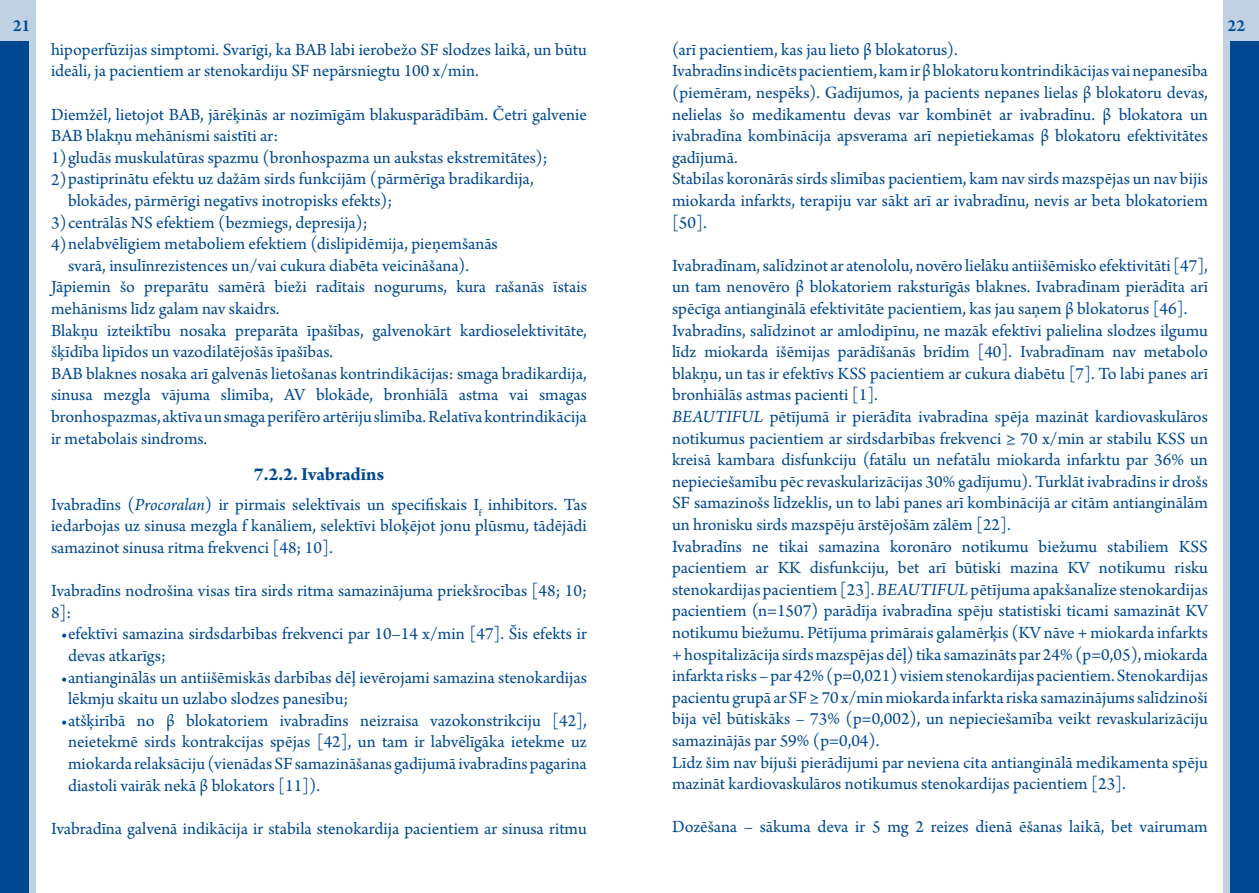
<style>
.page{position:relative;width:1259px;height:893px;background:#fff}
.page>*{position:absolute;margin:0;border:0;box-sizing:border-box;transform-origin:0 0}
.t1{font:700 19.5px "Arno Pro";letter-spacing:-.005em;color:#004990}
.t2{font:18px/21.6px "Arno Pro";color:#004990}
.t3{font:600 18px "Arno Pro";color:#004990}
.s1{font-style:italic}
</style>
<div class="page">
<div style="left:0;top:0;width:35px;height:893px;background:#bfd1e3"></div>
<div style="left:1224px;top:0;width:35px;height:893px;background:#bfd1e3"></div>
<div style="left:0;top:41px;width:29px;height:852px;background:#004990"></div>
<div style="left:1230px;top:41px;width:29px;height:852px;background:#004990"></div>
<p class="t3" style="left:13px;top:16px;width:19px">21</p>
<p class="t3" style="left:1227px;top:16px;width:19px">22</p>
<p class="t2" style="left:51px;top:39px;width:537px">hipoperfūzijas simptomi. Svarīgi, ka BAB labi ierobežo SF slodzes laikā, un būtu ideāli, ja pacientiem ar stenokardiju SF nepārsniegtu 100 x/min.</p>
<p class="t2" style="left:51px;top:104px;width:537px">Diemžēl, lietojot BAB, jārēķinās ar nozīmīgām blakusparādībām. Četri galvenie</p>
<p class="t2" style="left:51px;top:126px;width:229px">BAB blakņu mehānismi saistīti ar:</p>
<p class="t2" style="left:51px;top:147px;width:498px">1)gludās muskulatūras spazmu (bronhospazma un aukstas ekstremitātes);</p>
<p class="t2" style="left:51px;top:169px;width:484px">2)pastiprinātu efektu uz dažām sirds funkcijām (pārmērīga bradikardija,</p>
<p class="t2" style="left:68px;top:191px;width:326px">blokādes, pārmērīgi negatīvs inotropisks efekts);</p>
<p class="t2" style="left:51px;top:212px;width:318px">3)centrālās NS efektiem (bezmiegs, depresija);</p>
<p class="t2" style="left:51px;top:234px;width:448px">4)nelabvēlīgiem metaboliem efektiem (dislipidēmija, pieņemšanās</p>
<p class="t2" style="left:68px;top:255px;width:403px">svarā, insulīnrezistences un/vai cukura diabēta veicināšana).</p>
<p class="t2" style="left:51px;top:277px;width:537px">Jāpiemin šo preparātu samērā bieži radītais nogurums, kura rašanās īstais</p>
<p class="t2" style="left:51px;top:299px;width:230px">mehānisms līdz galam nav skaidrs.</p>
<p class="t2" style="left:51px;top:320px;width:537px">Blakņu izteiktību nosaka preparāta īpašības, galvenokārt kardioselektivitāte,</p>
<p class="t2" style="left:51px;top:342px;width:284px">šķīdība lipīdos un vazodilatējošās īpašības.</p>
<p class="t2" style="left:51px;top:363px;width:537px">BAB blaknes nosaka arī galvenās lietošanas kontrindikācijas: smaga bradikardija,</p>
<p class="t2" style="left:51px;top:385px;width:537px">sinusa mezgla vājuma slimība, AV blokāde, bronhiālā astma vai smagas</p>
<p class="t2" style="left:51px;top:407px;width:537px">bronhospazmas, aktīva un smaga perifēro artēriju slimība. Relatīva kontrindikācija</p>
<p class="t2" style="left:51px;top:428px;width:158px">ir metabolais sindroms.</p>
<p class="t1" style="left:254px;top:463px;width:132px">7.2.2. Ivabradīns</p>
<p class="t2" style="left:51px;top:495px;width:537px;text-align:justify">Ivabradīns (<span class="s1">Procoralan</span>) ir pirmais selektīvais un specifiskais I<sub>f</sub> inhibitors. Tas iedarbojas uz sinusa mezgla f kanāliem, selektīvi bloķējot jonu plūsmu, tādējādi samazinot sinusa ritma frekvenci [48; 10].</p>
<p class="t2" style="left:51px;top:581px;width:537px">Ivabradīns nodrošina visas tīra sirds ritma samazinājuma priekšrocības [48; 10;<br>8]:</p>
<p class="t2" style="left:68px;top:624px;width:520px;text-indent:-7px">•efektīvi samazina sirdsdarbības frekvenci par 10–14 x/min [47]. Šis efekts ir devas atkarīgs;</p>
<p class="t2" style="left:68px;top:667px;width:520px;text-indent:-7px">•antianginālās un antiišēmiskās darbības dēļ ievērojami samazina stenokardijas lēkmju skaitu un uzlabo slodzes panesību;</p>
<p class="t2" style="left:68px;top:711px;width:520px;text-align:justify;text-indent:-7px">•atšķirībā no β blokatoriem ivabradīns neizraisa vazokonstrikciju [42], neietekmē sirds kontrakcijas spējas [42], un tam ir labvēlīgāka ietekme uz miokarda relaksāciju (vienādas SF samazināšanas gadījumā ivabradīns pagarina diastoli vairāk nekā β blokators [11]).</p>
<p class="t2" style="left:51px;top:819px;width:537px">Ivabradīna galvenā indikācija ir stabila stenokardija pacientiem ar sinusa ritmu</p>
<p class="t2" style="left:672px;top:39px;width:537px">(arī pacientiem, kas jau lieto β blokatorus).<br>Ivabradīns indicēts pacientiem, kam ir β blokatoru kontrindikācijas vai nepanesība (piemēram, nespēks). Gadījumos, ja pacients nepanes lielas β blokatoru devas, nelielas šo medikamentu devas var kombinēt ar ivabradīnu. β blokatora un ivabradīna kombinācija apsverama arī nepietiekamas β blokatoru efektivitātes gadījumā.<br>Stabilas koronārās sirds slimības pacientiem, kam nav sirds mazspējas un nav bijis miokarda infarkts, terapiju var sākt arī ar ivabradīnu, nevis ar beta blokatoriem [50].</p>
<p class="t2" style="left:672px;top:255px;width:537px">Ivabradīnam, salīdzinot ar atenololu, novēro lielāku antiišēmisko efektivitāti [47], un tam nenovēro β blokatoriem raksturīgās blaknes. Ivabradīnam pierādīta arī spēcīga antianginālā efektivitāte pacientiem, kas jau saņem β blokatorus [46].<br>Ivabradīns, salīdzinot ar amlodipīnu, ne mazāk efektīvi palielina slodzes ilgumu līdz miokarda išēmijas parādīšanās brīdim [40]. Ivabradīnam nav metabolo blakņu, un tas ir efektīvs KSS pacientiem ar cukura diabētu [7]. To labi panes arī bronhiālās astmas pacienti [1].<br><span class="s1">BEAUTIFUL</span> pētījumā ir pierādīta ivabradīna spēja mazināt kardiovaskulāros notikumus pacientiem ar sirdsdarbības frekvenci ≥ 70 x/min ar stabilu KSS un kreisā kambara disfunkciju (fatālu un nefatālu miokarda infarktu par 36% un nepieciešamību pēc revaskularizācijas 30% gadījumu). Turklāt ivabradīns ir drošs SF samazinošs līdzeklis, un to labi panes arī kombinācijā ar citām antianginālām un hronisku sirds mazspēju ārstējošām zālēm [22].<br>Ivabradīns ne tikai samazina koronāro notikumu biežumu stabiliem KSS pacientiem ar KK disfunkciju, bet arī būtiski mazina KV notikumu risku stenokardijas pacientiem [23]. <span class="s1">BEAUTIFUL</span> pētījuma apakšanalīze stenokardijas pacientiem (n=1507) parādīja ivabradīna spēju statistiski ticami samazināt KV notikumu biežumu. Pētījuma primārais galamērķis (KV nāve + miokarda infarkts + hospitalizācija sirds mazspējas dēļ) tika samazināts par 24% (p=0,05), miokarda infarkta risks – par 42% (p=0,021) visiem stenokardijas pacientiem. Stenokardijas pacientu grupā ar SF ≥ 70 x/min miokarda infarkta riska samazinājums salīdzinoši bija vēl būtiskāks – 73% (p=0,002), un nepieciešamība veikt revaskularizāciju samazinājās par 59% (p=0,04).<br>Līdz šim nav bijuši pierādījumi par neviena cita antianginālā medikamenta spēju mazināt kardiovaskulāros notikumus stenokardijas pacientiem [23].</p>
<p class="t2" style="left:672px;top:817px;width:537px">Dozēšana – sākuma deva ir 5 mg 2 reizes dienā ēšanas laikā, bet vairumam</p>
</div>
